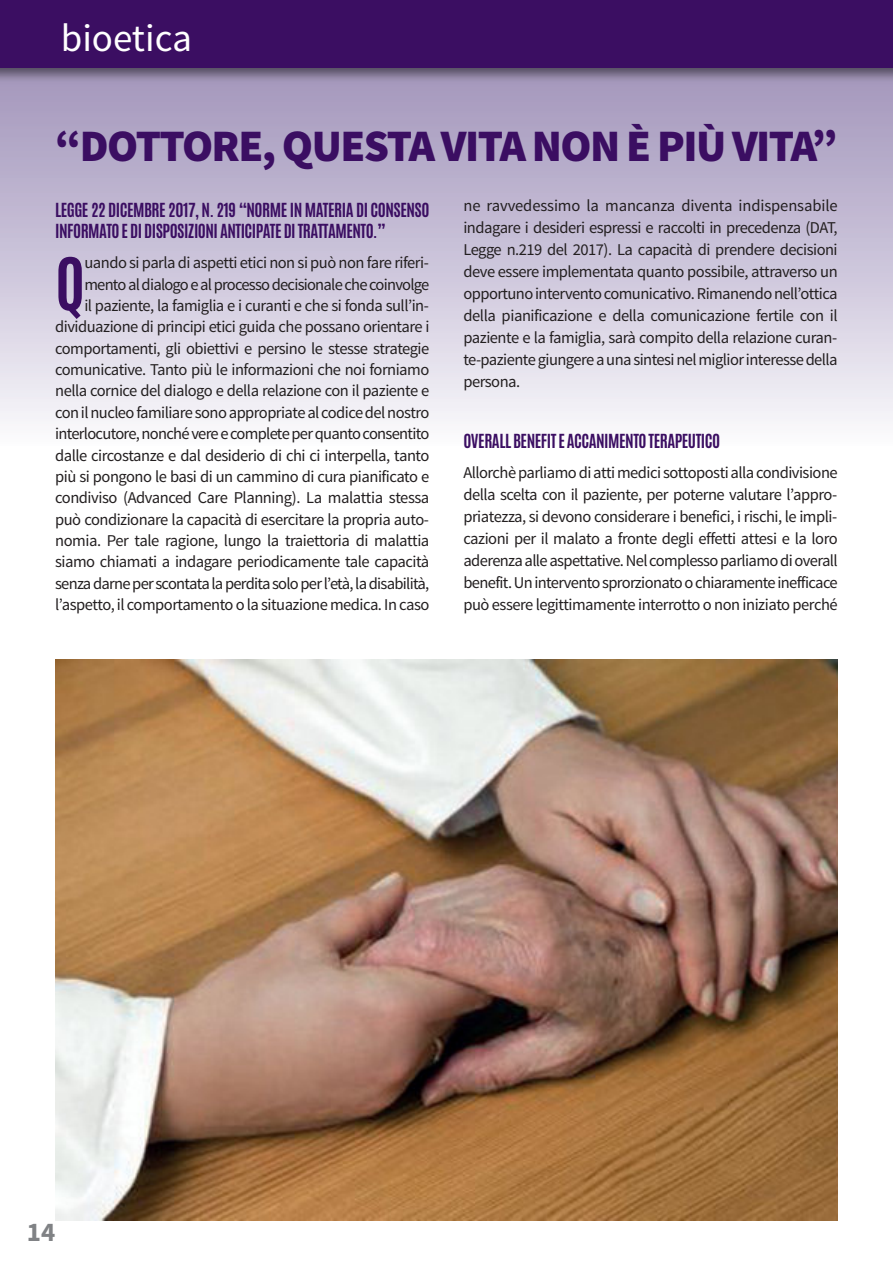
<style>
.page{position:relative;width:893px;height:1263px;background:#fff}
.page>*{position:absolute;margin:0;border:0;box-sizing:border-box;transform-origin:0 0}
.t1{font:700 61.5px "Antonio";color:#3b0e62}
.t2{font:900 45px "Source Sans Pro";letter-spacing:-.035em;color:#3b0e62}
.t3{font:39px "Source Sans Pro";color:#fff}
.t4{font:700 27px "Source Sans Pro";color:#808285}
.t5{font:16.5px/21.3px "Source Sans Pro";letter-spacing:-.03em;color:#231f20;text-align:justify}
.t6{font:700 16.5px/21.3px "Antonio";letter-spacing:-.03em;color:#3b0e62}
</style>
<div class="page">
<svg style="left:0;top:87px;width:893px;height:334px;background:#cbc4d9"></svg>
<img style="left:55px;top:659px;width:783px;height:561px">
<img style="left:0;top:68px;width:893px;height:19px">
<div style="left:0;top:0;width:893px;height:68px;background:#3b0e62"></div>
<h3 class="t3" style="left:61px;top:14px;width:133px">bioetica</h3>
<h2 class="t2" style="left:55px;top:117px;width:784px">“DOTTORE, QUESTA VITA NON È PIÙ VITA”</h2>
<p class="t6" style="left:55px;top:201px;width:376px">LEGGE 22 DICEMBRE 2017, N. 219 “NORME IN MATERIA DI CONSENSO<br>INFORMATOEDIDISPOSIZIONIANTICIPATEDITRATTAMENTO.”</p>
<h1 class="t1" style="left:55px;top:253px;width:32px">Q</h1>
<p class="t5" style="left:55px;top:252px;width:376px;text-align:right">uando si parla di aspetti etici non si può non fare riferi&shy;mentoaldialogoealprocessodecisionalechecoinvolge<br>il paziente, la famiglia e i curanti e che si fonda sull’in&shy;dividuazione di principi etici guida che possano orientare i comportamenti, gli obiettivi e persino le stesse strategie comunicative. tanto più le informazioni che noi forniamo nella cornice del dialogo e della relazione con il paziente e conilnucleofamiliaresonoappropriatealcodicedelnostro interlocutore,nonchévereecompleteperquantoconsentito dalle circostanze e dal desiderio di chi ci interpella, tanto più si pongono le basi di un cammino di cura pianificato e condiviso (Advanced Care planning). la malattia stessa può condizionare la capacità di esercitare la propria auto&shy;nomia. per tale ragione, lungo la traiettoria di malattia siamo chiamati a indagare periodicamente tale capacità senzadarneperscontatalaperditasoloperl’età,ladisabilità, l’aspetto, il comportamento o la situazione medica. in caso</p>
<p class="t5" style="left:463px;top:194px;width:376px;line-height:22px">ne ravvedessimo la mancanza diventa indispensabile indagare i desideri espressi e raccolti in precedenza (DAt, legge n.219 del 2017). la capacità di prendere decisioni deve essere implementata quanto possibile, attraverso un opportunointerventocomunicativo.rimanendonell’ottica della pianificazione e della comunicazione fertile con il paziente e la famiglia, sarà compito della relazione curan&shy;te-pazientegiungereaunasintesinelmigliorinteressedella persona.</p>
<p class="t6" style="left:463px;top:431px;width:258px">OVERALLBENEFITE ACCANIMENTOTERAPEUTICO</p>
<p class="t5" style="left:463px;top:462px;width:376px;line-height:22px">Allorchèparliamodiattimedici sottopostiallacondivisione della scelta con il paziente, per poterne valutare l’appro&shy;priatezza, si devono considerare i benefici, i rischi, le impli&shy;cazioni per il malato a fronte degli effetti attesi e la loro aderenzaalleaspettative.nelcomplessoparliamodioverall benefit.Uninterventosprorzionatoochiaramenteinefficace può essere legittimamente interrotto o non iniziato perché</p>
<h3 class="t4" style="left:27px;top:1214px;width:30px">14</h3>
</div>
